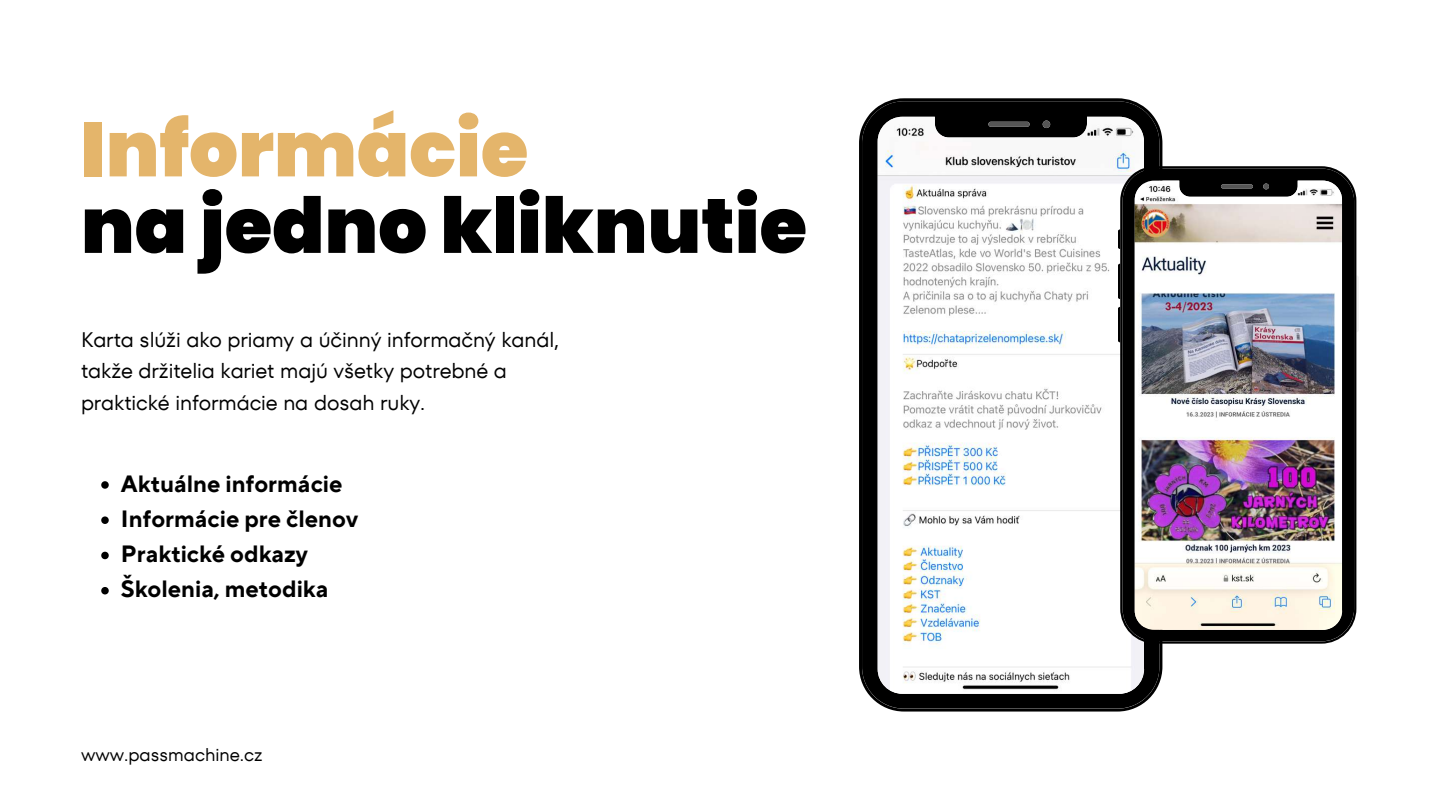
<style>
.page{position:relative;width:1440px;height:810px;background:#fff}
.page>*{position:absolute;margin:0;border:0;box-sizing:border-box;transform-origin:0 0}
.t1{font:900 77px "Poppins";color:#000}
.t2{font:900 77px "Poppins";color:#e4b56b}
.t3{font:700 23.5px/35.2px "TT Norms Pro";color:#000}
.t4{font:21px/31.5px "TT Fors";letter-spacing:-.005em;color:#000}
.t5{font:18px "TT Fors";color:#000}
</style>
<div class="page">
<svg style="left:101px;top:481px;width:8px;height:8px"></svg>
<svg style="left:101px;top:516px;width:8px;height:8px"></svg>
<svg style="left:101px;top:552px;width:8px;height:7px"></svg>
<svg style="left:101px;top:587px;width:8px;height:7px"></svg>
<svg style="left:859px;top:98px;width:303px;height:613px"></svg>
<svg style="left:1118px;top:229px;width:2px;height:20px"></svg>
<svg style="left:1118px;top:264px;width:2px;height:35px"></svg>
<svg style="left:1118px;top:307px;width:2px;height:35px"></svg>
<svg style="left:1356px;top:275px;width:3px;height:57px"></svg>
<img style="left:1120px;top:166px;width:236px;height:478px">
<h1 class="t2" style="left:81px;top:96px;width:449px">Informácie</h1>
<h1 class="t1" style="left:81px;top:172px;width:728px">na jedno kliknutie</h1>
<p class="t4" style="left:81px;top:324px;width:480px">Karta slúži ako priamy a účinný informačný kanál, takže držitelia kariet majú všetky potrebné a praktické informácie na dosah ruky.</p>
<p class="t3" style="left:121px;top:467px;width:239px">Aktuálne informácie<br>Informácie pre členov<br>Praktické odkazy<br>Školenia, metodika</p>
<p class="t5" style="left:81px;top:742px;width:183px">www.passmachine.cz</p>
</div>
